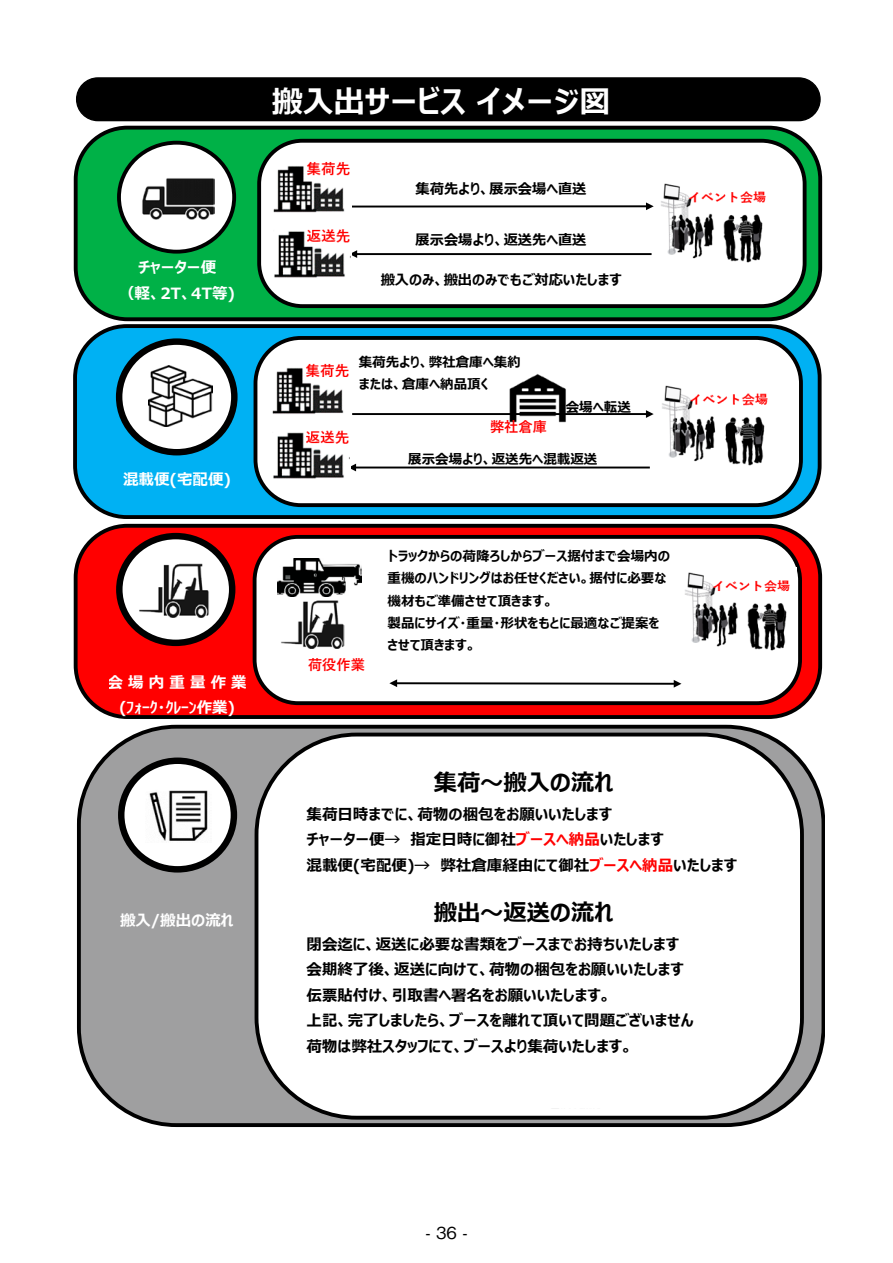
<style>
.page{position:relative;width:893px;height:1263px;background:#fff}
.page>*{position:absolute;margin:0;border:0;box-sizing:border-box;transform-origin:0 0}
.t1{font:700 30.9px "Meiryo UI";color:#fff}
.t2{font:700 23.25px "Meiryo UI";color:#000}
.t3{font:500 16.5px "Gothic BBB Pro";color:#000}
.t4{font:700 15.45px/25.5px "Meiryo UI";color:#000}
.t5{font:700 15.45px/25.5px "Meiryo UI";color:#fff;text-align:center}
.t6{font:700 14.25px "Meiryo UI";color:#000}
.t7{font:700 14.25px "Yu Gothic";color:#f00}
.t8{font:700 13.5px/22.4px "Meiryo UI";color:#000}
.s1{color:#f00}
</style>
<div class="page">
<div style="left:76px;top:128px;width:744px;height:191px;background:#00b147;border-radius:52px"></div>
<div style="left:74px;top:126px;width:748px;height:195px;border:4px solid #000;border-radius:52px"></div>
<div style="left:119px;top:143px;width:115px;height:109px;background:#fff;border-radius:50%"></div>
<div style="left:117px;top:141px;width:119px;height:113px;border:4px solid #000;border-radius:50%"></div>
<div style="left:257px;top:139px;width:549px;height:169px;background:#fff;border:4px solid #000;border-radius:43px"></div>
<img style="left:142px;top:178px;width:73px;height:41px">
<hr style="left:352px;top:205px;width:295px;height:2px;background:#000">
<svg style="left:646px;top:202px;width:8px;height:8px"></svg>
<hr style="left:356px;top:253px;width:296px;height:2px;background:#000">
<svg style="left:352px;top:250px;width:5px;height:8px"></svg>
<div style="left:75px;top:326px;width:745px;height:191px;background:#00b1f3;border-radius:52px"></div>
<div style="left:73px;top:324px;width:749px;height:195px;border:4px solid #000;border-radius:52px"></div>
<svg style="left:119px;top:342px;width:115px;height:110px;background:#dedede"></svg>
<div style="left:116px;top:338px;width:122px;height:117px;border:6px solid #000;border-radius:50%"></div>
<div style="left:255px;top:338px;width:546px;height:167px;background:#fff;border-radius:45px"></div>
<div style="left:254px;top:336px;width:549px;height:171px;border:4px solid #000;border-radius:45px"></div>
<hr style="left:352px;top:413px;width:295px;height:2px;background:#000">
<svg style="left:646px;top:410px;width:8px;height:8px"></svg>
<hr style="left:355px;top:467px;width:295px;height:1px;background:#000">
<svg style="left:351px;top:464px;width:5px;height:7px"></svg>
<img style="left:502px;top:374px;width:71px;height:49px">
<div style="left:76px;top:526px;width:744px;height:191px;background:#f00;border-radius:52px"></div>
<div style="left:74px;top:524px;width:748px;height:195px;border:4px solid #000;border-radius:52px"></div>
<svg style="left:119px;top:536px;width:113px;height:107px;background:#dcdcdc"></svg>
<div style="left:116px;top:533px;width:119px;height:113px;border:6px solid #000;border-radius:50%"></div>
<div style="left:253px;top:535px;width:549px;height:170px;background:#fff;border:4px solid #000;border-radius:44px"></div>
<img style="left:281px;top:600px;width:63px;height:48px">
<img style="left:138px;top:563px;width:71px;height:54px">
<svg style="left:389px;top:679px;width:292px;height:9px"></svg>
<div style="left:79px;top:727px;width:744px;height:398px;background:#9f9fa0;border-radius:98px"></div>
<div style="left:77px;top:725px;width:748px;height:402px;border:4px solid #000;border-radius:98px"></div>
<div style="left:255px;top:733px;width:549px;height:386px;background:#fff;border:4px solid #000;border-radius:100px"></div>
<div style="left:121px;top:761px;width:113px;height:108px;background:#fff;border-radius:50%"></div>
<div style="left:118px;top:757px;width:119px;height:115px;border:6px solid #000;border-radius:50%"></div>
<img style="left:149px;top:790px;width:59px;height:51px">
<img style="left:273px;top:161px;width:78px;height:117px">
<img style="left:272px;top:363px;width:78px;height:116px">
<img style="left:661px;top:183px;width:105px;height:80px">
<img style="left:662px;top:385px;width:106px;height:81px">
<img style="left:685px;top:572px;width:105px;height:79px">
<img style="left:149px;top:365px;width:63px;height:61px">
<div style="left:76px;top:77px;width:745px;height:44px;background:#000;border:1px solid #000;border-radius:21px"></div>
<img style="left:278px;top:558px;width:83px;height:38px">
<svg style="left:301px;top:1098px;width:258px;height:11px"></svg>
<h1 class="t1" style="left:272px;top:80px;width:340px">搬入出サービスイメージ図</h1>
<p class="t5" style="left:119px;top:256px;width:117px">チャーター便<br>（軽、2T、4T等)</p>
<p class="t5" style="left:123px;top:468px;width:110px">混載便(宅配便)</p>
<p class="t5" style="left:108px;top:670px;width:141px">会場内重量作業(ﾌｫｰｸ・ｸﾚｰﾝ作業)</p>
<p class="t5" style="left:120px;top:909px;width:115px">搬入/搬出の流れ</p>
<p class="t6" style="left:416px;top:179px;width:172px">集荷先より、展示会場へ直送</p>
<p class="t6" style="left:416px;top:230px;width:172px">展示会場より、返送先へ直送</p>
<p class="t6" style="left:381px;top:270px;width:242px">搬入のみ、搬出のみでもご対応いたします</p>
<p class="t8" style="left:359px;top:351px;width:164px">集荷先より、弊社倉庫へ集約または、倉庫へ納品頂く</p>
<p class="t8" style="left:566px;top:396px;width:67px">会場へ転送</p>
<p class="t8" style="left:408px;top:448px;width:191px">展示会場より、返送先へ混載返送</p>
<p class="t7" style="left:490px;top:418px;width:58px">弊社倉庫</p>
<p class="t7" style="left:308px;top:656px;width:58px">荷役作業</p>
<p class="t8" style="left:388px;top:545px;width:284px">トラックからの荷降ろしからブース据付まで会場内の重機のハンドリングはお任せください。据付に必要な機材もご準備させて頂きます。<br>製品にサイズ・重量・形状をもとに最適なご提案をさせて頂きます。</p>
<h2 class="t2" style="left:434px;top:766px;width:182px">集荷～搬入の流れ</h2>
<p class="t4" style="left:306px;top:802px;width:432px">集荷日時までに、荷物の梱包をお願いいたします<br>チャーター便→ 指定日時に御社<span class="s1">ブースへ納品</span>いたします<br>混載便(宅配便)→ 弊社倉庫経由にて御社<span class="s1">ブースへ納品</span>いたします</p>
<h2 class="t2" style="left:434px;top:896px;width:182px">搬出～返送の流れ</h2>
<p class="t4" style="left:306px;top:932px;width:389px">閉会迄に、返送に必要な書類をブースまでお持ちいたします会期終了後、返送に向けて、荷物の梱包をお願いいたします伝票貼付け、引取書へ署名をお願いいたします。<br>上記、完了しましたら、ブースを離れて頂いて問題ございません荷物は弊社スタッフにて、ブースより集荷いたします。</p>
<p class="t3" style="left:425px;top:1220px;width:44px">- 36 -</p>
</div>
